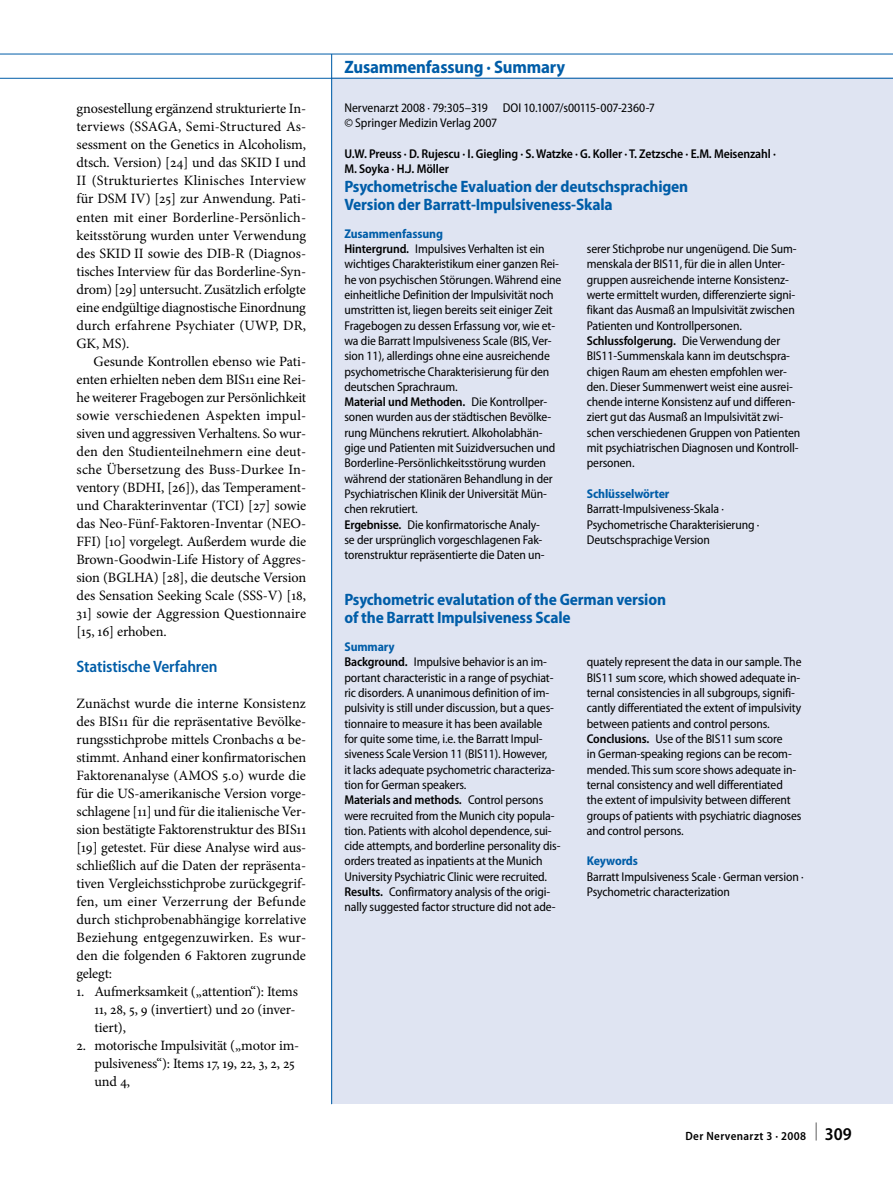
<style>
.page{position:relative;width:893px;height:1187px;background:#fff}
.page>*{position:absolute;margin:0;border:0;box-sizing:border-box;transform-origin:0 0}
._001_rubrik{font:700 semi-condensed 18px "Myriad Pro";letter-spacing:-.01em;color:#005da8}
._103_abstract_u1{font:700 semi-condensed 16.5px/18px "Myriad Pro";letter-spacing:-.01em;color:#005da8}
._103_abstract_u1_eng{font:700 semi-condensed 16.5px/18px "Myriad Pro";letter-spacing:-.01em;color:#005da8}
._013_u2{font:600 semi-condensed 16.5px "Myriad Pro";letter-spacing:-.01em;color:#005da8}
._010_fliesstext_mit{font:14.25px/18px "Minion Pro";color:#000;text-align:justify}
._010_fliesstext_ohne{font:14.25px/18px "Minion Pro";color:#000;text-align:justify}
._011_aufzaehlung_1_o{font:14.25px/18px "Minion Pro";letter-spacing:-.015em;color:#000}
._104_abstract_text_s{font:semi-condensed 12.75px/15.3px "Myriad Pro";letter-spacing:-.01em;color:#000}
._104_abstract_text_o{font:semi-condensed 12.75px/15.3px "Myriad Pro";letter-spacing:-.01em;color:#000}
._102_abstract_autore{font:600 semi-condensed 12.75px/15.3px "Myriad Pro";letter-spacing:-.01em;color:#000}
._002_quelle_doi{font:semi-condensed 12.75px "Myriad Pro";letter-spacing:-.005em;color:#000}
._105_abstract_u2{font:700 semi-condensed 12.75px "Myriad Pro";letter-spacing:-.01em;color:#005da8}
._105_abstract_u2_eng{font:700 semi-condensed 12.75px "Myriad Pro";letter-spacing:-.015em;color:#005da8}
.t1{font:600 semi-condensed 12px "Myriad Pro";letter-spacing:.03em;color:#000}
.s1{font-weight:600}
.s2{font-size:18px}
</style>
<div class="page">
<div style="left:332px;top:78px;width:561px;height:1025px;background:#dfe4f2"></div>
<hr style="left:331px;top:54px;width:1px;height:1049px;background:#005da8">
<hr style="left:0;top:54px;width:893px;height:1px;background:#005da8">
<hr style="left:0;top:78px;width:893px;height:1px;background:#005da8">
<p class="_010_fliesstext_mit" style="left:77px;top:100px;width:231px">gnosestellung ergänzend strukturierte In&shy;terviews (SSAGA, Semi-Structured As&shy;sessment on the Genetics in Alcoholism, dtsch. Version) [24] und das SKID I und II (Strukturiertes Klinisches Interview für DSM IV) [25] zur Anwendung. Pati&shy;enten mit einer Borderline-Persönlich&shy;keitsstörung wurden unter Verwendung des SKID II sowie des DIB-R (Diagnos&shy;tisches Interview für das Borderline-Syn&shy;drom) [29] untersucht. Zusätzlich erfolgte eine endgültige diagnostische Einordnung durch erfahrene Psychiater (UWP, DR, GK, MS).</p>
<p class="_010_fliesstext_mit" style="left:77px;top:352px;width:231px;text-indent:17px">Gesunde Kontrollen ebenso wie Pati&shy;enten erhielten neben dem BIS11 eine Rei&shy;he weiterer Fragebogen zur Persönlichkeit sowie verschiedenen Aspekten impul&shy;siven und aggressiven Verhaltens. So wur&shy;den den Studienteilnehmern eine deut&shy;sche Übersetzung des Buss-Durkee In&shy;ventory (BDHI, [26]), das Temperament&shy;und Charakterinventar (TCI) [27] sowie das Neo-Fünf-Faktoren-Inventar (NEO-FFI) [10] vorgelegt. Außerdem wurde die Brown-Goodwin-Life History of Aggres&shy;sion (BGLHA) [28], die deutsche Version des Sensation Seeking Scale (SSS-V) [18, 31] sowie der Aggression Questionnaire [15, 16] erhoben.</p>
<p class="_013_u2" style="left:77px;top:657px;width:143px">Statistische Verfahren</p>
<p class="_010_fliesstext_ohne" style="left:77px;top:694px;width:231px">Zunächst wurde die interne Konsistenz des BIS11 für die repräsentative Bevölke&shy;rungsstichprobe mittels Cronbachs α be&shy;stimmt. Anhand einer konfirmatorischen Faktorenanalyse (AMOS 5.0) wurde die für die US-amerikanische Version vorge&shy;schlagene [11] und für die italienische Ver&shy;sion bestätigte Faktorenstruktur des BIS11 [19] getestet. Für diese Analyse wird aus&shy;schließlich auf die Daten der repräsenta&shy;tiven Vergleichsstichprobe zurückgegrif&shy;fen, um einer Verzerrung der Befunde durch stichprobenabhängige korrelative Beziehung entgegenzuwirken. Es wur&shy;den die folgenden 6 Faktoren zugrunde gelegt:</p>
<p class="_011_aufzaehlung_1_o" style="left:95px;top:982px;width:205px;text-indent:-18px">1. Aufmerksamkeit („attention“): Items<br>11, 28, 5, 9 (invertiert) und 20 (inver&shy;tiert),</p>
<p class="_011_aufzaehlung_1_o" style="left:95px;top:1036px;width:206px;text-indent:-18px">2. motorische Impulsivität („motor im&shy;pulsiveness“): Items 17, 19, 22, 3, 2, 25 und 4,</p>
<p class="_001_rubrik" style="left:344px;top:57px;width:222px">Zusammenfassung · Summary</p>
<p class="_002_quelle_doi" style="left:344px;top:101px;width:312px">Nervenarzt 2008 · 79:305–319 DOI 10.1007/s00115-007-2360-7</p>
<p class="_002_quelle_doi" style="left:344px;top:116px;width:154px">© Springer Medizin Verlag 2007</p>
<p class="_102_abstract_autore" style="left:344px;top:146px;width:433px">U.W. Preuss · D. Rujescu · I. Giegling · S. Watzke · G. Koller · T. Zetzsche · E.M. Meisenzahl ·<br>M. Soyka · H.J. Möller</p>
<p class="_103_abstract_u1" style="left:344px;top:177px;width:345px">Psychometrische Evaluation der deutschsprachigen<br>Version der Barratt-Impulsiveness-Skala</p>
<p class="_105_abstract_u2" style="left:344px;top:226px;width:100px">Zusammenfassung</p>
<p class="_104_abstract_text_s" style="left:344px;top:241px;width:218px"><span class="s1">Hintergrund.</span> Impulsives Verhalten ist ein wichtiges Charakteristikum einer ganzen Rei&shy;he von psychischen Störungen.Während eine einheitliche Definition der Impulsivität noch umstritten ist, liegen bereits seit einiger Zeit Fragebogen zu dessen Erfassung vor, wie et&shy;wa die Barratt Impulsiveness Scale (BIS, Ver&shy;sion 11), allerdings ohne eine ausreichende psychometrische Charakterisierung für den deutschen Sprachraum.</p>
<p class="_104_abstract_text_s" style="left:344px;top:394px;width:212px"><span class="s1">Material und Methoden.</span> Die Kontrollper&shy;sonen wurden aus der städtischen Bevölke&shy;rung Münchens rekrutiert. Alkoholabhän&shy;gige und Patienten mit Suizidversuchen und Borderline-Persönlichkeitsstörung wurden während der stationären Behandlung in der Psychiatrischen Klinik der Universität Mün&shy;chen rekrutiert.</p>
<p class="_104_abstract_text_s" style="left:344px;top:517px;width:202px"><span class="s1">Ergebnisse.</span> Die konfirmatorische Analy&shy;se der ursprünglich vorgeschlagenen Fak&shy;torenstruktur repräsentierte die Daten un-</p>
<p class="_104_abstract_text_s" style="left:587px;top:241px;width:211px">serer Stichprobe nur ungenügend. Die Sum&shy;menskala der BIS11, für die in allen Unter&shy;gruppen ausreichende interne Konsistenz&shy;werte ermittelt wurden, differenzierte signi&shy;fikant das Ausmaß an Impulsivität zwischen Patienten und Kontrollpersonen.</p>
<p class="_104_abstract_text_s" style="left:587px;top:333px;width:215px"><span class="s1">Schlussfolgerung.</span> Die Verwendung der BIS11-Summenskala kann im deutschspra&shy;chigen Raum am ehesten empfohlen wer&shy;den. Dieser Summenwert weist eine ausrei&shy;chende interne Konsistenz auf und differen&shy;ziert gut das Ausmaß an Impulsivität zwi&shy;schen verschiedenen Gruppen von Patienten mit psychiatrischen Diagnosen und Kontroll&shy;personen.</p>
<p class="_105_abstract_u2" style="left:587px;top:486px;width:84px">Schlüsselwörter</p>
<p class="_104_abstract_text_o" style="left:587px;top:501px;width:174px">Barratt-Impulsiveness-Skala ·<br>Psychometrische Charakterisierung ·<br>Deutschsprachige Version</p>
<p class="_103_abstract_u1_eng" style="left:344px;top:591px;width:323px">Psychometric evalutation of the German version of the Barratt Impulsiveness Scale</p>
<p class="_105_abstract_u2" style="left:344px;top:639px;width:52px">Summary</p>
<p class="_104_abstract_text_s" style="left:344px;top:654px;width:212px"><span class="s1">Background.</span> Impulsive behavior is an im&shy;portant characteristic in a range of psychiat&shy;ric disorders. A unanimous definition of im&shy;pulsivity is still under discussion, but a ques&shy;tionnaire to measure it has been available for quite some time, i.e. the Barratt Impul&shy;siveness Scale Version 11 (BIS11). However, it lacks adequate psychometric characteriza&shy;tion for German speakers.</p>
<p class="_104_abstract_text_s" style="left:344px;top:792px;width:218px"><span class="s1">Materials and methods.</span> Control persons were recruited from the Munich city popula&shy;tion. Patients with alcohol dependence, sui&shy;cide attempts, and borderline personality dis&shy;orders treated as inpatients at the Munich University Psychiatric Clinic were recruited.</p>
<p class="_104_abstract_text_s" style="left:344px;top:884px;width:213px"><span class="s1">Results.</span> Confirmatory analysis of the origi&shy;nally suggested factor structure did not ade-</p>
<p class="_104_abstract_text_s" style="left:587px;top:654px;width:216px">quately represent the data in our sample. The BIS11 sum score, which showed adequate in&shy;ternal consistencies in all subgroups, signifi&shy;cantly differentiated the extent of impulsivity between patients and control persons.</p>
<p class="_104_abstract_text_s" style="left:587px;top:731px;width:216px"><span class="s1">Conclusions.</span> Use of the BIS11 sum score<br>in German-speaking regions can be recom&shy;mended. This sum score shows adequate in&shy;ternal consistency and well differentiated the extent of impulsivity between different groups of patients with psychiatric diagnoses and control persons.</p>
<p class="_105_abstract_u2_eng" style="left:587px;top:854px;width:53px">Keywords</p>
<p class="_104_abstract_text_o" style="left:587px;top:869px;width:218px">Barratt Impulsiveness Scale · German version ·<br>Psychometric characterization</p>
<p class="t1" style="left:685px;top:1129px;width:168px">Der Nervenarzt 3 · 2008 <sup>|</sup> <span class="s2">309</span></p>
</div>
